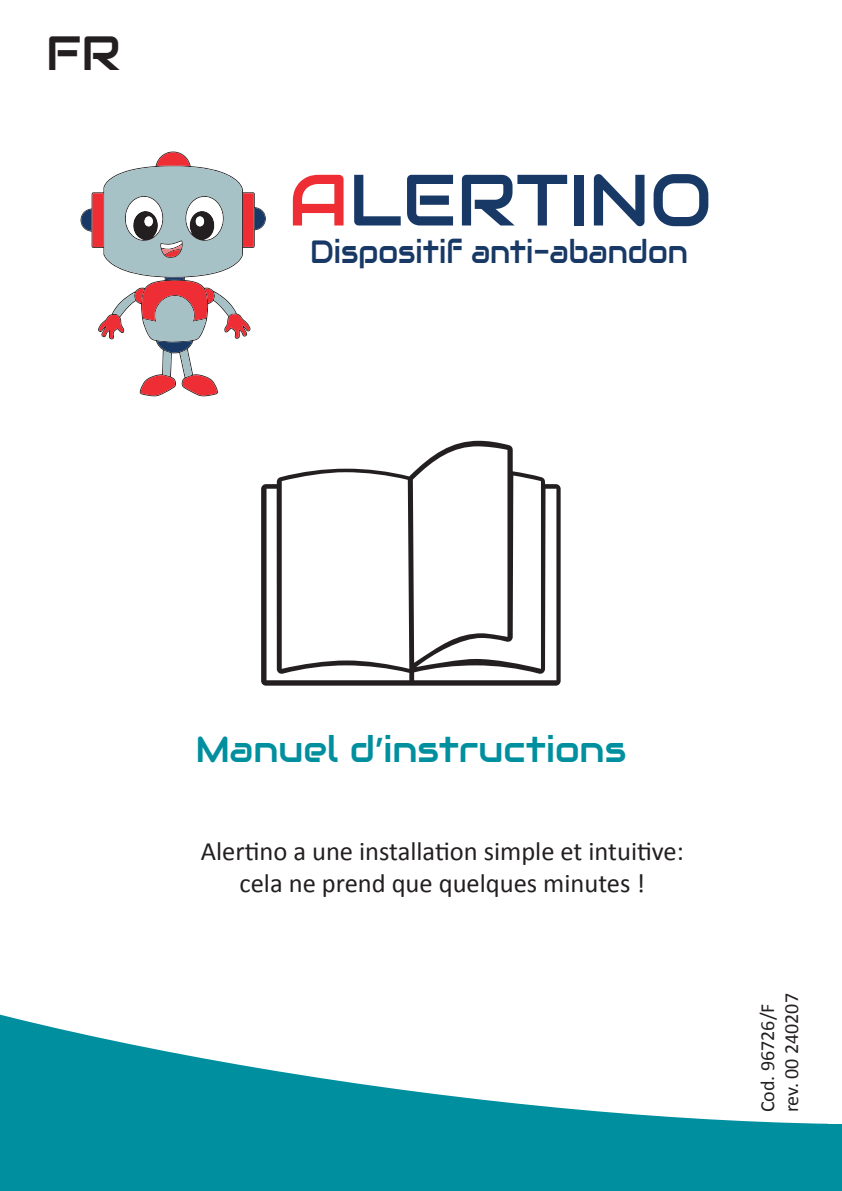
<style>
.page{position:relative;width:842px;height:1191px;background:#fff}
.page>*{position:absolute;margin:0;border:0;box-sizing:border-box;transform-origin:0 0}
.t1{font:72.4px "Audiowide";color:#183966}
.t2{font:48px "Audiowide";color:#231f20}
.t3{font:36px "Audiowide";color:#008f9e}
.t4{font:32.2px "Audiowide";color:#183966;scale:.9 1}
.t5{font:26.6px/31.8px "Calibri";color:#231f20;text-align:center}
.t6{font:20px/24px "Calibri";color:#231f20}
.s1{color:#ee2d34}
</style>
<div class="page">
<svg style="left:0;top:1014px;width:827px;height:110px"></svg>
<svg style="left:261px;top:441px;width:300px;height:244px"></svg>
<svg style="left:81px;top:152px;width:185px;height:243px"></svg>
<div style="left:0;top:1124px;width:842px;height:67px;background:#008f9e"></div>
<h2 class="t2" style="left:46px;top:22px;width:77px">FR</h2>
<h1 class="t1" style="left:288px;top:154px;width:425px"><span class="s1">A</span>LERTINO</h1>
<p class="t4" style="left:310px;top:231px;width:421px">Dispositif anti-abandon</p>
<h3 class="t3" style="left:195px;top:726px;width:432px">Manuel d’instructions</h3>
<p class="t5" style="left:201px;top:834px;width:484px">Alertino a une installation simple et intuitive: cela ne prend que quelques minutes !</p>
<p class="t6" style="left:755px;top:1112px;width:121px;rotate:-90deg">Cod. 96726/F rev. 00 240207</p>
</div>
